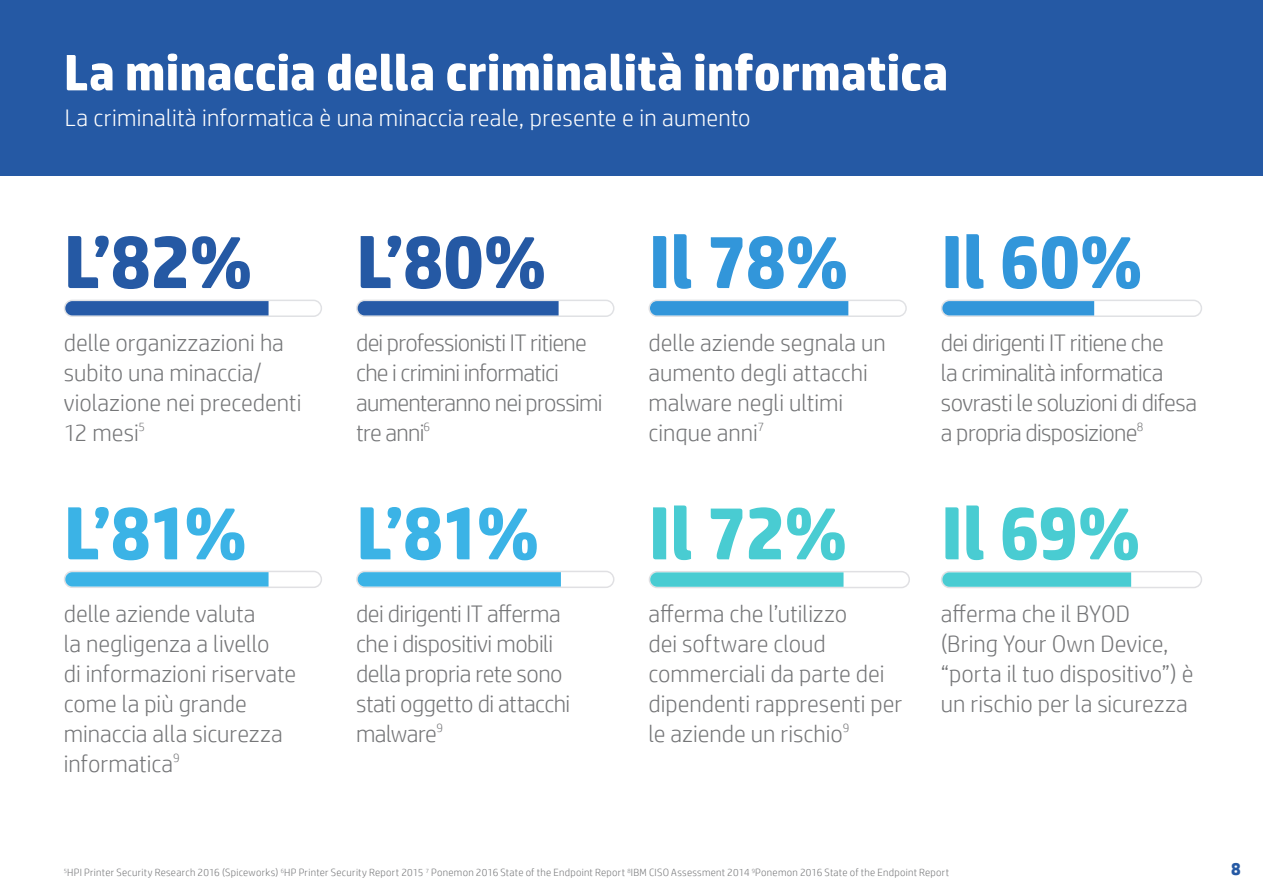
<style>
.page{position:relative;width:1263px;height:893px;background:#fff}
.page>*{position:absolute;margin:0;border:0;box-sizing:border-box;transform-origin:0 0}
.t1{font:700 75px "HP Simplified";color:#2559a4}
.t2{font:700 75px "HP Simplified";color:#3bb3e6}
.t3{font:700 75px "HP Simplified";letter-spacing:-.015em;color:#49ccd2}
.t4{font:700 75px "HP Simplified";letter-spacing:-.005em;color:#3296da}
.t5{font:700 51px "HP Simplified";letter-spacing:-.005em;color:#fff}
.t6{font:300 24px/30px "HP Simplified";letter-spacing:-.005em;color:#757678}
.t7{font:300 24px/30px "HP Simplified";letter-spacing:-.025em;color:#757678}
.t8{font:300 24px/30px "HP Simplified";letter-spacing:-.03em;color:#757678}
.t9{font:300 24px "HP Simplified";letter-spacing:.01em;color:#fff}
.t10{font:700 18px "HP Simplified";color:#2559a4}
.t11{font:300 10.5px "HP Simplified";letter-spacing:.025em;color:#757678}
</style>
<div class="page">
<div style="left:0;top:0;width:1263px;height:176px;background:#2559a4"></div>
<svg style="left:64px;top:300px;width:258px;height:17px"></svg>
<svg style="left:64px;top:571px;width:258px;height:17px"></svg>
<svg style="left:356px;top:571px;width:258px;height:17px"></svg>
<svg style="left:356px;top:300px;width:258px;height:17px"></svg>
<svg style="left:648px;top:300px;width:259px;height:17px"></svg>
<svg style="left:941px;top:300px;width:261px;height:17px"></svg>
<svg style="left:649px;top:571px;width:261px;height:17px"></svg>
<svg style="left:941px;top:571px;width:261px;height:17px"></svg>
<h2 class="t5" style="left:64px;top:39px;width:886px">La minaccia della criminalità informatica</h2>
<p class="t9" style="left:65px;top:102px;width:687px">La criminalità informatica è una minaccia reale, presente e in aumento</p>
<h1 class="t1" style="left:64px;top:213px;width:190px">L’82%</h1>
<p class="t6" style="left:64px;top:327px;width:239px">delle organizzazioni ha subito una minaccia/ violazione nei precedenti<br>12 mesi<sup>5</sup></p>
<h1 class="t1" style="left:356px;top:213px;width:191px">L’80%</h1>
<h1 class="t4" style="left:649px;top:213px;width:495px">Il 78% Il 60%</h1>
<p class="t8" style="left:356px;top:327px;width:248px">dei professionisti IT ritiene che i crimini informatici aumenteranno nei prossimi tre anni<sup>6</sup></p>
<p class="t6" style="left:648px;top:327px;width:239px">delle aziende segnala un aumento degli attacchi malware negli ultimi cinque anni<sup>7</sup></p>
<p class="t7" style="left:941px;top:327px;width:258px">dei dirigenti IT ritiene che<br>la criminalità informatica sovrasti le soluzioni di difesa a propria disposizione<sup>8</sup></p>
<h1 class="t2" style="left:64px;top:484px;width:184px">L’81%</h1>
<h1 class="t2" style="left:356px;top:484px;width:184px">L’81%</h1>
<h1 class="t3" style="left:648px;top:484px;width:200px">Il 72%</h1>
<h1 class="t3" style="left:941px;top:484px;width:201px">Il 69%</h1>
<p class="t6" style="left:64px;top:598px;width:234px">delle aziende valuta<br>la negligenza a livello<br>di informazioni riservate come la più grande minaccia alla sicurezza informatica<sup>9</sup></p>
<p class="t6" style="left:356px;top:598px;width:216px">dei dirigenti IT afferma che i dispositivi mobili della propria rete sono stati oggetto di attacchi malware<sup>9</sup></p>
<p class="t6" style="left:648px;top:598px;width:255px">afferma che l’utilizzo<br>dei software cloud commerciali da parte dei dipendenti rappresenti per le aziende un rischio<sup>9</sup></p>
<p class="t6" style="left:941px;top:598px;width:254px">afferma che il BYOD<br>(Bring Your Own Device, “porta il tuo dispositivo”) è un rischio per la sicurezza</p>
<p class="t11" style="left:64px;top:866px;width:887px"><sup>5</sup>HPI Printer Security Research 2016 (Spiceworks) <sup>6</sup>HP Printer Security Report 2015 <sup>7</sup> Ponemon 2016 State of the Endpoint Report <sup>8</sup>IBM CISO Assessment 2014 <sup>9</sup>Ponemon 2016 State of the Endpoint Report</p>
<p class="t10" style="left:1231px;top:857px;width:11px">8</p>
</div>
